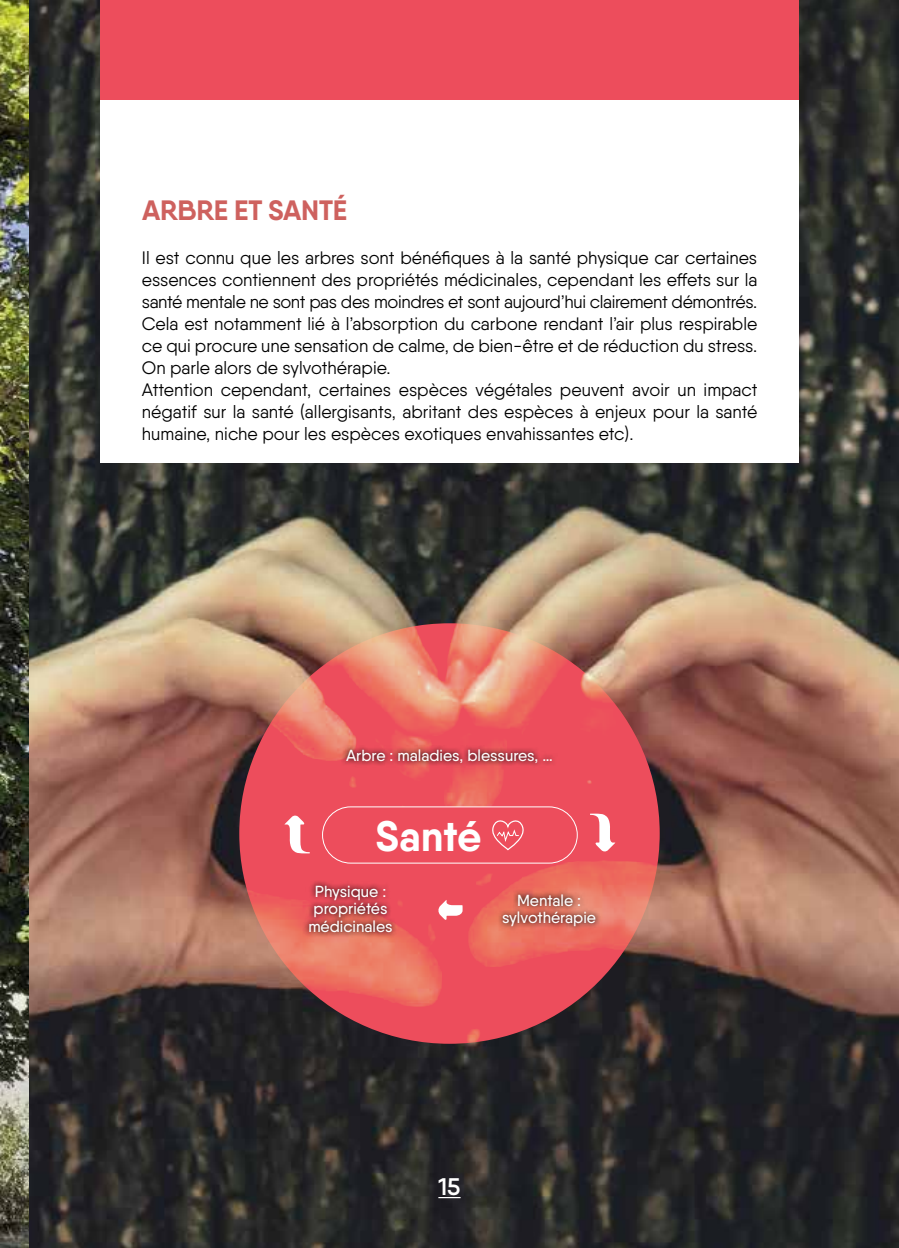
<style>
.page{position:relative;width:899px;height:1248px;background:#fff}
.page>*{position:absolute;margin:0;border:0;box-sizing:border-box;transform-origin:0 0}
.t1{font:700 42.4px "Qanelas";color:#fff}
.t2{font:700 28px "Qanelas";letter-spacing:-.01em;color:#ce615e}
.t3{font:600 24px "Qanelas";color:#fff}
.t4{font:18px/22px "Qanelas";color:#000}
.t5{font:500 16px/17.6px "Qanelas";color:#fff;text-align:center}
</style>
<div class="page">
<img style="left:0;top:0;width:899px;height:1247px">
<div style="left:100px;top:0;width:698px;height:462px;background:#fff"></div>
<div style="left:100px;top:0;width:698px;height:100px;background:#ed4d5c"></div>
<svg style="left:438px;top:1196px;width:22px;height:1px"></svg>
<svg style="left:239px;top:623px;width:420px;height:420px;background:#ec6263"></svg>
<svg style="left:303px;top:879px;width:298px;height:58px;background:#d55755"></svg>
<svg style="left:590px;top:813px;width:25px;height:38px"></svg>
<svg style="left:438px;top:899px;width:24px;height:21px"></svg>
<svg style="left:284px;top:815px;width:26px;height:38px"></svg>
<div style="left:322px;top:806px;width:255px;height:57px;background:#ed4d5c;border-radius:28px"></div>
<div style="left:322px;top:806px;width:255px;height:57px;border:1px solid #fff;border-radius:28px"></div>
<svg style="left:341px;top:743px;width:216px;height:25px;background:#cb464f"></svg>
<svg style="left:492px;top:820px;width:32px;height:31px"></svg>
<h2 class="t2" style="left:142px;top:192px;width:206px">ARBRE ET SANTÉ</h2>
<p class="t4" style="left:142px;top:246px;width:617px">Il est connu que les arbres sont bénéfiques à la santé physique car certaines essences contiennent des propriétés médicinales, cependant les effets sur la santé mentale ne sont pas des moindres et sont aujourd’hui clairement démontrés.<br>Cela est notamment lié à l’absorption du carbone rendant l’air plus respirable ce qui procure une sensation de calme, de bien-être et de réduction du stress.<br>On parle alors de sylvothérapie.<br>Attention cependant, certaines espèces végétales peuvent avoir un impact négatif sur la santé (allergisants, abritant des espèces à enjeux pour la santé humaine, niche pour les espèces exotiques envahissantes etc).</p>
<p class="t5" style="left:346px;top:746px;width:208px">Arbre : maladies, blessures, …</p>
<h1 class="t1" style="left:376px;top:809px;width:107px">Santé</h1>
<p class="t5" style="left:308px;top:882px;width:86px">Physique : propriétés médicinales</p>
<p class="t5" style="left:502px;top:891px;width:96px">Mentale : sylvothérapie</p>
<h3 class="t3" style="left:438px;top:1171px;width:24px">15</h3>
</div>
